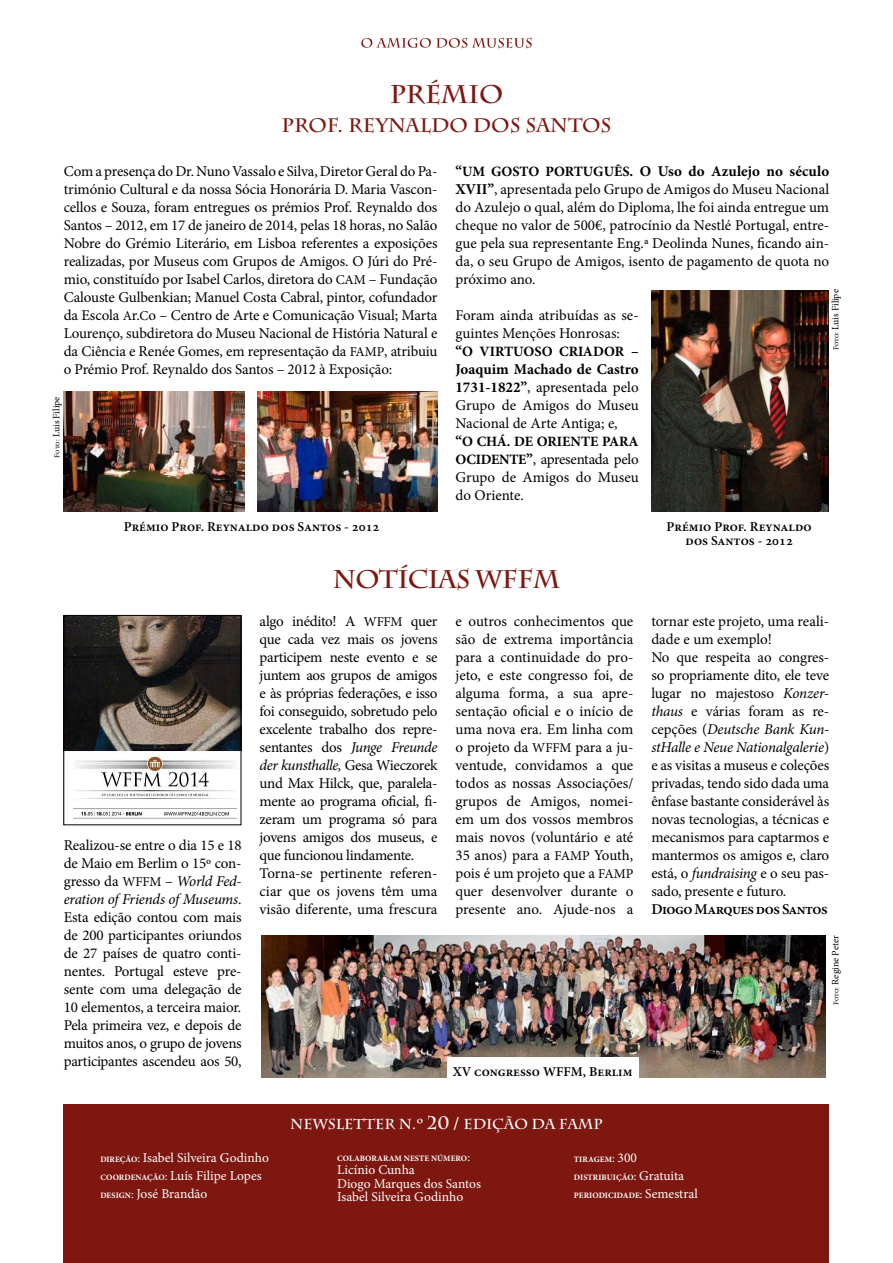
<style>
.page{position:relative;width:893px;height:1263px;background:#fff}
.page>*{position:absolute;margin:0;border:0;box-sizing:border-box;transform-origin:0 0}
.t1{font:700 25.5px "Charlemagne Std";letter-spacing:-.02em;color:#7d1710}
.t2{font:700 19.5px "Charlemagne Std";color:#7d1710}
.t3{font:15px/18px "Minion Pro";letter-spacing:-.01em;color:#000;text-align:justify}
.t4{font:600 15px "Minion Pro";letter-spacing:-.04em;color:#000}
.t5{font:700 14.4px "Charlemagne Std";color:#fff}
.t6{font:700 14.25px "Minion Pro";color:#000}
.t7{font:13.5px/18px "Minion Pro";color:#fff}
.t8{font:600 13.5px/13.5px "Minion Pro";color:#000;text-align:center}
.t9{font:9.75px "Minion Pro";color:#000}
.t10{font:700 8.25px/18px "Minion Pro";letter-spacing:.01em;color:#fff}
.s1{font-size:13.5px}
.s2{font-weight:700}
.s3{font-weight:700;font-size:14.25px}
.s4{font-size:7.5px}
.s5{font-size:15px}
.s6{font-style:italic}
.s7{font-size:18px}
.s8{font-family:"Minion Pro";font-weight:600;font-size:18px}
.s9{font-weight:700;font-size:8.25px}
.s10{font-size:12px}
.s11{font-weight:400;font-size:12px}
.s12{font-weight:400;font-size:13.5px}
</style>
<div class="page">
<svg style="left:361px;top:37px;width:171px;height:12px"></svg>
<div style="left:64px;top:1104px;width:765px;height:159px;background:#7d1710"></div>
<img style="left:651px;top:290px;width:177px;height:222px">
<img style="left:66px;top:617px;width:173px;height:202px">
<div style="left:64px;top:615px;width:177px;height:210px;border:1px solid #000"></div>
<img style="left:64px;top:391px;width:180px;height:121px">
<img style="left:257px;top:391px;width:181px;height:121px">
<img style="left:261px;top:935px;width:565px;height:143px">
<div style="left:447px;top:1057px;width:191px;height:21px;background:#fff"></div>
<h1 class="t1" style="left:390px;top:79px;width:115px">PRÉMIO</h1>
<h2 class="t2" style="left:282px;top:113px;width:331px">PROF. REYNALDO DOS SANTOS</h2>
<p class="t3" style="left:64px;top:162px;width:375px">Com a presença do Dr. Nuno Vassalo e Silva, Diretor Geral do Pa&shy;trimónio Cultural e da nossa Sócia Honorária D. Maria Vascon&shy;cellos e Souza, foram entregues os prémios Prof. Reynaldo dos Santos – 2012, em 17 de janeiro de 2014, pelas 18 horas, no Salão Nobre do Grémio Literário, em Lisboa referentes a exposições realizadas, por Museus com Grupos de Amigos. O Júri do Pré&shy;mio, constituído por Isabel Carlos, diretora do <span class="s1">CAM</span> – Fundação Calouste Gulbenkian; Manuel Costa Cabral, pintor, cofundador da Escola <span class="s1">A</span>r.<span class="s1">C</span>o – Centro de Arte e Comunicação Visual; Marta Lourenço, subdiretora do Museu Nacional de História Natural e da Ciência e Renée Gomes, em representação da <span class="s1">FAMP</span>, atribuiu o Prémio Prof. Reynaldo dos Santos – 2012 à Exposição:</p>
<p class="t3" style="left:455px;top:162px;width:375px"><span class="s2">“</span><span class="s3">UM GOSTO PORTUGUÊS</span><span class="s2">. O Uso do Azulejo no século XVII”</span>, apresentada pelo Grupo de Amigos do Museu Nacional do Azulejo o qual, além do Diploma, lhe foi ainda entregue um cheque no valor de 500€, patrocínio da Nestlé Portugal, entre&shy;gue pela sua representante Eng.ª Deolinda Nunes, ficando ain&shy;da, o seu Grupo de Amigos, isento de pagamento de quota no próximo ano.</p>
<p class="t9" style="left:829px;top:350px;width:63px;rotate:-90deg"><span class="s4">Foto:</span> Luis Filipe</p>
<p class="t3" style="left:455px;top:306px;width:185px">Foram ainda atribuídas as se&shy;guintes Menções Honrosas:</p>
<p class="t6" style="left:455px;top:341px;width:185px"><span class="s5">“</span>O VIRTUOSO CRIADOR <span class="s5">–</span></p>
<p class="t3" style="left:455px;top:360px;width:185px"><span class="s2">Joaquim Machado de Castro 1731-1822”</span>, apresentada pelo Grupo de Amigos do Museu Nacional de Arte Antiga; e,</p>
<p class="t6" style="left:455px;top:431px;width:185px"><span class="s5">“</span>O CHÁ. DE ORIENTE PARA</p>
<p class="t3" style="left:455px;top:450px;width:185px"><span class="s3">OCIDENTE</span><span class="s2">”</span>, apresentada pelo Grupo de Amigos do Museu do Oriente.</p>
<p class="t9" style="left:50px;top:458px;width:63px;rotate:-90deg"><span class="s4">Foto:</span> Luis Filipe</p>
<p class="t8" style="left:124px;top:520px;width:257px">Prémio Prof. Reynaldo dos Santos - 2012</p>
<h1 class="t1" style="left:333px;top:564px;width:229px">NOTÍCIAS WFFM</h1>
<p class="t8" style="left:667px;top:520px;width:147px">Prémio Prof. Reynaldo dos Santos - 2012</p>
<p class="t3" style="left:64px;top:836px;width:179px">Realizou-se entre o dia 15 e 18 de Maio em Berlim o 15º con&shy;gresso da <span class="s1">WFFM</span> – <span class="s6">World Fed&shy;eration of Friends of Museums</span>.<br>Esta edição contou com mais de 200 participantes oriundos de 27 países de quatro conti&shy;nentes. Portugal esteve pre&shy;sente com uma delegação de 10 elementos, a terceira maior.<br>Pela primeira vez, e depois de muitos anos, o grupo de jovens participantes ascendeu aos 50,</p>
<p class="t3" style="left:260px;top:612px;width:179px;text-align:left">algo inédito! A <span class="s1">WFFM</span> quer que cada vez mais os jovens participem neste evento e se juntem aos grupos de amigos e às próprias federações, e isso foi conseguido, sobretudo pelo excelente trabalho dos repre&shy;sentantes dos <span class="s6">Junge Freunde der kunsthalle,</span> Gesa Wieczorek und Max Hilck, que, paralela&shy;mente ao programa oficial, fi&shy;zeram um programa só para jovens amigos dos museus, e que funcionou lindamente.<br>Torna-se pertinente referen&shy;ciar que os jovens têm uma visão diferente, uma frescura</p>
<p class="t3" style="left:455px;top:612px;width:179px">e outros conhecimentos que são de extrema importância para a continuidade do pro&shy;jeto, e este congresso foi, de alguma forma, a sua apre&shy;sentação oficial e o início de uma nova era. Em linha com o projeto da <span class="s1">WFFM</span> para a ju&shy;ventude, convidamos a que todos as nossas Associações/ grupos de Amigos, nomei&shy;em um dos vossos membros mais novos (voluntário e até 35 anos) para a <span class="s1">FAMP</span> Youth, pois é um projeto que a <span class="s1">FAMP </span>quer desenvolver durante o presente ano. Ajude-nos a</p>
<p class="t3" style="left:651px;top:612px;width:179px;text-align:left">tornar este projeto, uma reali&shy;dade e um exemplo!<br>No que respeita ao congres&shy;so propriamente dito, ele teve lugar no majestoso <span class="s6">Konzer&shy;thaus</span> e várias foram as re&shy;cepções (<span class="s6">Deutsche Bank Kun&shy;stHalle e Neue Nationalgalerie</span>) e as visitas a museus e coleções privadas, tendo sido dada uma ênfase bastante considerável às novas tecnologias, a técnicas e mecanismos para captarmos e mantermos os amigos e, claro está, o <span class="s6">fundraising</span> e o seu pas&shy;sado, presente e futuro.</p>
<p class="t4" style="left:651px;top:899px;width:178px">Diogo Marques dos Santos</p>
<p class="t8" style="left:453px;top:1064px;width:181px">XV congresso WFFM, Berlim</p>
<p class="t5" style="left:290px;top:1116px;width:314px">NEWSLETTER N.º <span class="s7">20</span> <span class="s8">/</span> EDIÇÃO DA FAMP</p>
<p class="t9" style="left:829px;top:1005px;width:71px;rotate:-90deg"><span class="s4">Foto:</span> Regine Peter</p>
<p class="t7" style="left:100px;top:1148px;width:170px"><span class="s9">DIREÇÃO</span><span class="s10">:</span> Isabel Silveira Godinho<br><span class="s9">COORDENAÇÃO</span><span class="s10">:</span> Luís Filipe Lopes<br><span class="s9">DESIGN</span><span class="s10">:</span> José Brandão</p>
<p class="t10" style="left:337px;top:1149px;width:134px">COLABORARAM NESTE NÚMERO<span class="s11">:</span></p>
<p class="t7" style="left:337px;top:1163px;width:145px;line-height:13.5px">Licínio Cunha<br>Diogo Marques dos Santos<br>Isabel Silveira Godinho</p>
<p class="t10" style="left:574px;top:1150px;width:125px">TIRAGEM<span class="s11">:</span> <span class="s12">300<br></span>DISTRIBUIÇÃO<span class="s11">:</span> <span class="s12">Gratuita<br></span>PERIODICIDADE<span class="s11">:</span> <span class="s12">Semestral</span></p>
</div>
